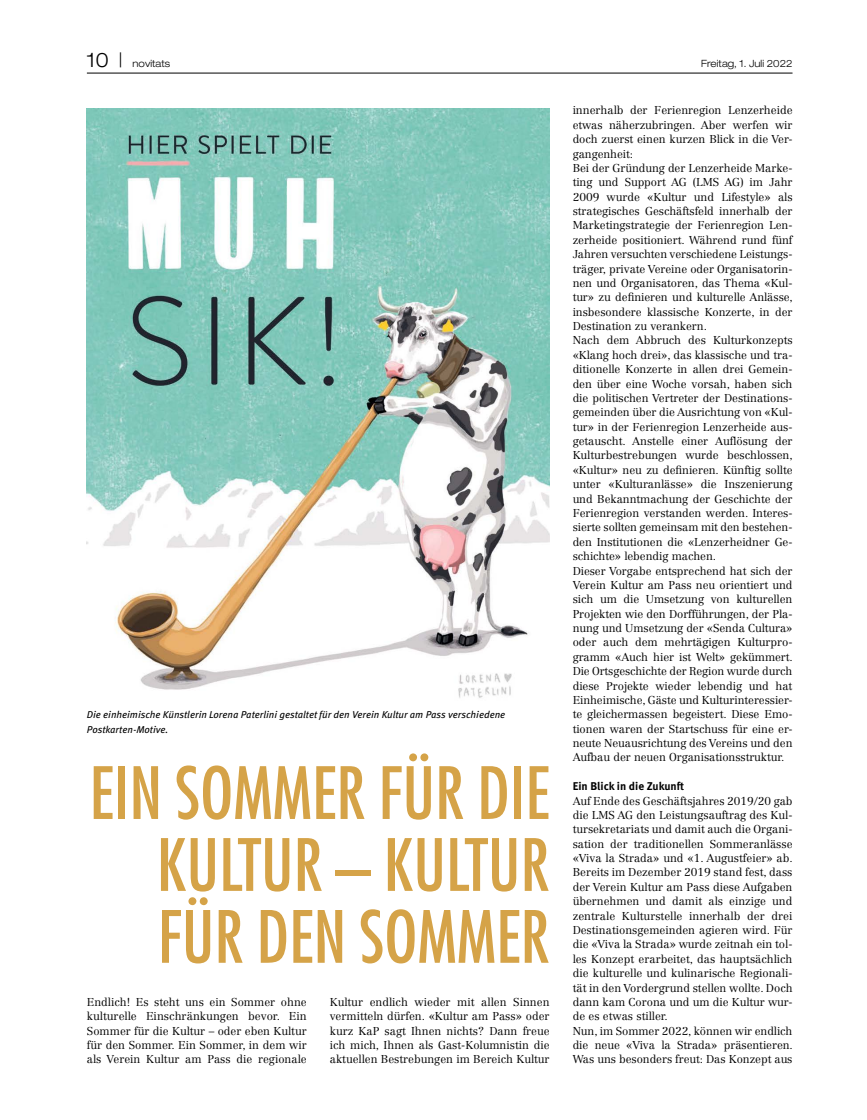
<style>
.page{position:relative;width:867px;height:1120px;background:#fff}
.page>*{position:absolute;margin:0;border:0;box-sizing:border-box;transform-origin:0 0}
.t1{font:condensed 70px/71.9px "Futura Std";color:#d5a348;text-align:justify}
.t2{font:300 11.25px/14.4px "Centennial LT Std";letter-spacing:-.005em;color:#000;text-align:justify}
.t3{font:700 11.25px "Meta OT";color:#000}
.t4{font:italic 10px/14.4px "Meta OT";color:#000}
.t5{font:300 expanded 10px "Helvetica Neue LT Std";color:#000;scale:.96 1}
.s1{font-size:20px}
</style>
<div class="page">
<hr style="left:87px;top:73px;width:705px;height:1px;background:#000">
<img style="left:87px;top:109px;width:462px;height:589px">
<p class="t5" style="left:87px;top:58px;width:88px"><span class="s1">10 |</span> novitats</p>
<p class="t5" style="left:701px;top:58px;width:97px">Freitag, 1. Juli 2022</p>
<p class="t4" style="left:87px;top:708px;width:420px">Die einheimische Künstlerin Lorena Paterlini gestaltet für den Verein Kultur am Pass verschiedene<br>Postkarten-Motive.</p>
<h1 class="t1" style="left:157px;top:756px;width:394px;text-indent:-67px">EIN SOMMER FÜR DIE KULTUR – KULTUR FÜR DEN SOMMER</h1>
<p class="t2" style="left:87px;top:995px;width:221px">Endlich! Es steht uns ein Sommer ohne kulturelle Einschränkungen bevor. Ein Sommer für die Kultur – oder eben Kultur für den Sommer. Ein Sommer, in dem wir als Verein Kultur am Pass die regionale</p>
<p class="t2" style="left:330px;top:995px;width:221px">Kultur endlich wieder mit allen Sinnen vermitteln dürfen. «Kultur am Pass» oder kurz KaP sagt Ihnen nichts? Dann freue ich mich, Ihnen als Gast-Kolumnistin die aktuellen Bestrebungen im Bereich Kultur</p>
<p class="t2" style="left:572px;top:103px;width:222px;text-align:left">innerhalb der Ferienregion Lenzerheide etwas näherzubringen. Aber werfen wir doch zuerst einen kurzen Blick in die Ver&shy;gangenheit:<br>Bei der Gründung der Lenzerheide Marke&shy;ting und Support AG (LMS AG) im Jahr 2009 wurde «Kultur und Lifestyle» als strategisches Geschäftsfeld innerhalb der Marketingstrategie der Ferienregion Len&shy;zerheide positioniert. Während rund fünf Jahren versuchten verschiedene Leistungs&shy;träger, private Vereine oder Organisatorin&shy;nen und Organisatoren, das Thema «Kul&shy;tur» zu definieren und kulturelle Anlässe, insbesondere klassische Konzerte, in der Destination zu verankern.<br>Nach dem Abbruch des Kulturkonzepts «Klang hoch drei», das klassische und tra&shy;ditionelle Konzerte in allen drei Gemein&shy;den über eine Woche vorsah, haben sich die politischen Vertreter der Destinations&shy;gemeinden über die Ausrichtung von «Kul&shy;tur» in der Ferienregion Lenzerheide aus&shy;getauscht. Anstelle einer Auflösung der Kulturbestrebungen wurde beschlossen, «Kultur» neu zu definieren. Künftig sollte unter «Kulturanlässe» die Inszenierung und Bekanntmachung der Geschichte der Ferienregion verstanden werden. Interes&shy;sierte sollten gemeinsam mit den bestehen&shy;den Institutionen die «Lenzerheidner Ge&shy;schichte» lebendig machen.<br>Dieser Vorgabe entsprechend hat sich der Verein Kultur am Pass neu orientiert und sich um die Umsetzung von kulturellen Projekten wie den Dorfführungen, der Pla&shy;nung und Umsetzung der «Senda Cultura» oder auch dem mehrtägigen Kulturpro&shy;gramm «Auch hier ist Welt» gekümmert.<br>Die Ortsgeschichte der Region wurde durch diese Projekte wieder lebendig und hat Einheimische, Gäste und Kulturinteressier&shy;te gleichermassen begeistert. Diese Emo&shy;tionen waren der Startschuss für eine er&shy;neute Neuausrichtung des Vereins und den Aufbau der neuen Organisationsstruktur.</p>
<p class="t3" style="left:572px;top:779px;width:113px">Ein Blick in die Zukunft</p>
<p class="t2" style="left:572px;top:793px;width:222px;text-align:left">Auf Ende des Geschäftsjahres 2019/20 gab die LMS AG den Leistungsauftrag des Kul&shy;tursekretariats und damit auch die Organi&shy;sation der traditionellen Sommeranlässe «Viva la Strada» und «1. Augustfeier» ab.<br>Bereits im Dezember 2019 stand fest, dass der Verein Kultur am Pass diese Aufgaben übernehmen und damit als einzige und zentrale Kulturstelle innerhalb der drei Destinationsgemeinden agieren wird. Für die «Viva la Strada» wurde zeitnah ein tol&shy;les Konzept erarbeitet, das hauptsächlich die kulturelle und kulinarische Regionali&shy;tät in den Vordergrund stellen wollte. Doch dann kam Corona und um die Kultur wur&shy;de es etwas stiller.<br>Nun, im Sommer 2022, können wir endlich die neue «Viva la Strada» präsentieren.<br>Was uns besonders freut: Das Konzept aus</p>
</div>
